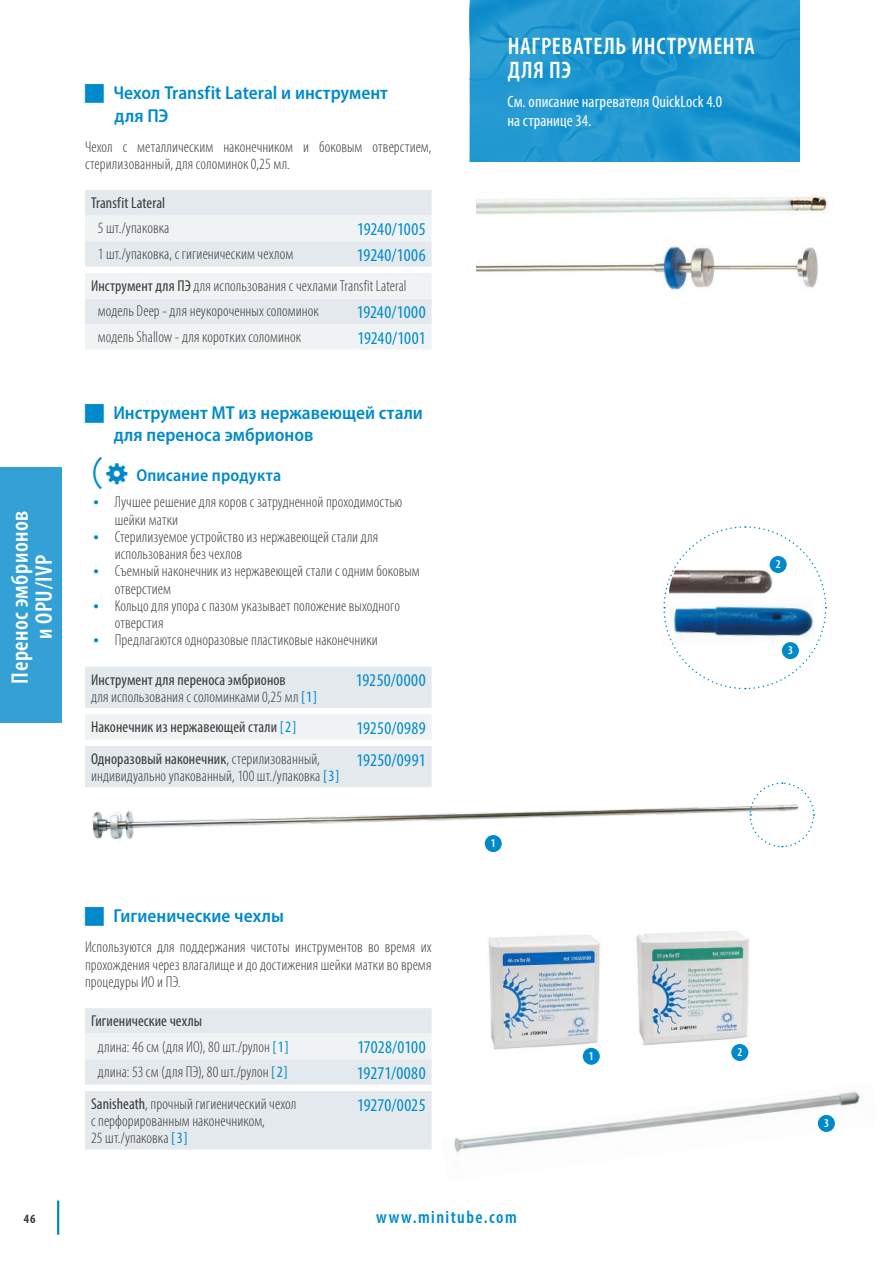
<style>
.page{position:relative;width:893px;height:1263px;background:#fff}
.page>*{position:absolute;margin:0;border:0;box-sizing:border-box;transform-origin:0 0}
.t1{font:600 condensed 24px/24px "Myriad Pro";letter-spacing:.025em;color:#fff;text-align:center}
.t2{font:600 semi-condensed 18.75px/22.5px "Myriad Pro";color:#008acb}
.t3{font:condensed 18px "Myriad Pro";letter-spacing:.005em;color:#008acb}
.t4{font:600 condensed 18px "Myriad Pro";letter-spacing:.08em;color:#008acb}
.t5{font:condensed 18px "Myriad Pro";letter-spacing:.025em;color:#008acb}
.t6{font:600 semi-condensed 17.25px "Myriad Pro";letter-spacing:.01em;color:#008acb}
.t7{font:condensed 16.5px/19.8px "Myriad Pro";letter-spacing:.005em;color:#fff}
.t8{font:300 condensed 15.75px/17.2px "Myriad Pro";letter-spacing:.005em;color:#3b3b3a}
.t9{font:condensed 15.75px "Myriad Pro";letter-spacing:.005em;color:#3b3b3a}
.t10{font:700 condensed 12.75px "Myriad Pro";color:#3b3b3a}
.t11{font:600 condensed 12px "Myriad Pro";color:#fff}
.s1{font-weight:400}
.s2{font-family:"MS Gothic";font-weight:400;font-stretch:normal;font-size:36px}
.s3{font-weight:600;font-stretch:semi-condensed;font-size:18px;color:#008acb}
.s4{font-weight:400;color:#008acb}
.s5{color:#008acb}
</style>
<div class="page">
<hr style="left:57px;top:1200px;width:2px;height:35px;background:#008acb">
<div style="left:0;top:468px;width:62px;height:255px;background:#33a1d5"></div>
<div style="left:85px;top:190px;width:347px;height:959px;background:#e3e9ec"></div>
<svg style="left:85px;top:216px;width:347px;height:843px"></svg>
<img style="left:85px;top:797px;width:664px;height:45px">
<img style="left:454px;top:1091px;width:406px;height:62px">
<img style="left:488px;top:935px;width:113px;height:130px">
<img style="left:636px;top:931px;width:114px;height:117px">
<div style="left:583px;top:1048px;width:17px;height:17px;background:#008acb;border-radius:50%"></div>
<div style="left:731px;top:1044px;width:17px;height:17px;background:#008acb;border-radius:50%"></div>
<div style="left:818px;top:1115px;width:17px;height:17px;background:#008acb;border-radius:50%"></div>
<img style="left:476px;top:192px;width:357px;height:23px">
<img style="left:476px;top:238px;width:342px;height:53px">
<svg style="left:749px;top:782px;width:66px;height:66px"></svg>
<svg style="left:663px;top:526px;width:164px;height:164px"></svg>
<div style="left:485px;top:835px;width:17px;height:17px;background:#008acb;border-radius:50%"></div>
<div style="left:770px;top:556px;width:17px;height:17px;background:#008acb;border-radius:50%"></div>
<div style="left:782px;top:642px;width:17px;height:17px;background:#008acb;border-radius:50%"></div>
<svg style="left:470px;top:0;width:329px;height:162px;background:#1e96d0"></svg>
<svg style="left:85px;top:404px;width:19px;height:19px"></svg>
<svg style="left:107px;top:463px;width:21px;height:21px"></svg>
<svg style="left:85px;top:907px;width:19px;height:19px"></svg>
<h1 class="t1" style="left:7px;top:683px;width:174px;rotate:-90deg">Перенос эмбрионов и OPU/IVP</h1>
<p class="t2" style="left:113px;top:81px;width:276px">Чехол Transfit Lateral и инструмент для ПЭ</p>
<p class="t8" style="left:85px;top:138px;width:348px">Чехол с металлическим наконечником и боковым отверстием, стерилизованный, для соломинок 0,25 мл.</p>
<p class="t9" style="left:91px;top:193px;width:76px">Transfit Lateral</p>
<p class="t8" style="left:98px;top:220px;width:73px">5 шт./упаковка</p>
<p class="t3" style="left:357px;top:218px;width:70px">19240/1005</p>
<p class="t8" style="left:98px;top:245px;width:197px">1 шт./упаковка, с гигиеническим чехлом</p>
<p class="t3" style="left:357px;top:244px;width:70px">19240/1006</p>
<p class="t8" style="left:98px;top:273px;width:310px;line-height:25.5px;text-indent:-7px"><span class="s1">Инструмент для ПЭ</span> для использования с чехлами Transfit Lateral модель Deep - для неукороченных соломинок</p>
<p class="t3" style="left:357px;top:301px;width:70px">19240/1000</p>
<p class="t8" style="left:98px;top:328px;width:205px">модель Shallow - для коротких соломинок</p>
<p class="t3" style="left:357px;top:327px;width:70px">19240/1001</p>
<p class="t2" style="left:113px;top:401px;width:311px">Инструмент МТ из нержавеющей стали для переноса эмбрионов</p>
<p class="t6" style="left:85px;top:465px;width:198px"><span class="s2">(</span> Опиcание продукта</p>
<p class="t8" style="left:115px;top:494px;width:289px;text-indent:-21px"><span class="s3">•</span> Лучшее решение для коров с затрудненной проходимостью шейки матки</p>
<p class="t8" style="left:115px;top:528px;width:265px;text-indent:-21px"><span class="s3">•</span> Стерилизуемое устройство из нержавеющей стали для использования без чехлов</p>
<p class="t8" style="left:115px;top:563px;width:306px;text-indent:-21px"><span class="s3">•</span> Съемный наконечник из нержавеющей стали с одним боковым отверстием</p>
<p class="t8" style="left:115px;top:597px;width:287px;text-indent:-21px"><span class="s3">•</span> Кольцо для упора с пазом указывает положение выходного отверстия</p>
<p class="t8" style="left:94px;top:632px;width:286px"><span class="s3">•</span> Предлагаются одноразовые пластиковые наконечники</p>
<p class="t8" style="left:91px;top:671px;width:228px"><span class="s1">Инструмент для переноса эмбрионов<br></span>для использования с соломинками 0,25 мл <span class="s4">[1]</span></p>
<p class="t5" style="left:356px;top:669px;width:71px">19250/0000</p>
<p class="t9" style="left:91px;top:717px;width:207px">Наконечник из нержавеющей стали <span class="s5">[2]</span></p>
<p class="t3" style="left:356px;top:717px;width:71px">19250/0989</p>
<p class="t8" style="left:91px;top:750px;width:250px"><span class="s1">Одноразовый наконечник</span>, стерилизованный, индивидуально упакованный, 100 шт./упаковка <span class="s4">[3]</span></p>
<p class="t3" style="left:357px;top:749px;width:71px">19250/0991</p>
<p class="t2" style="left:113px;top:904px;width:172px">Гигиенические чехлы</p>
<p class="t8" style="left:85px;top:938px;width:348px;text-align:justify">Используются для поддержания чистоты инструментов во время их прохождения через влагалище и до достижения шейки матки во время процедуры ИО и ПЭ.</p>
<p class="t8" style="left:98px;top:1008px;width:192px;line-height:25.5px;text-indent:-7px"><span class="s1">Гигиенические чехлы<br></span>длина: 46 см (для ИО), 80 шт./рулон <span class="s4">[1]</span></p>
<p class="t3" style="left:357px;top:1036px;width:70px">17028/0100</p>
<p class="t8" style="left:98px;top:1063px;width:192px">длина: 53 см (для ПЭ), 80 шт./рулон <span class="s4">[2]</span></p>
<p class="t3" style="left:357px;top:1062px;width:70px">19271/0080</p>
<p class="t8" style="left:91px;top:1095px;width:207px"><span class="s1">Sanisheath</span>, прочный гигиенический чехол с перфорированным наконечником,<br>25 шт./упаковка <span class="s4">[3]</span></p>
<p class="t3" style="left:357px;top:1094px;width:70px">19270/0025</p>
<h1 class="t1" style="left:508px;top:33px;width:249px;text-align:left">НАГРЕВАТЕЛЬ ИНСТРУМЕНТА<br>ДЛЯ ПЭ</h1>
<p class="t7" style="left:507px;top:91px;width:216px">См. описание нагревателя QuickLock 4.0 на странице 34.</p>
<p class="t11" style="left:491px;top:836px;width:6px">1</p>
<p class="t11" style="left:776px;top:557px;width:6px">2</p>
<p class="t11" style="left:788px;top:643px;width:6px">3</p>
<p class="t11" style="left:589px;top:1049px;width:6px">1</p>
<p class="t11" style="left:737px;top:1045px;width:6px">2</p>
<p class="t10" style="left:24px;top:1211px;width:13px">46</p>
<p class="t4" style="left:376px;top:1206px;width:142px">www.minitube.com</p>
<p class="t11" style="left:824px;top:1116px;width:6px">3</p>
</div>
